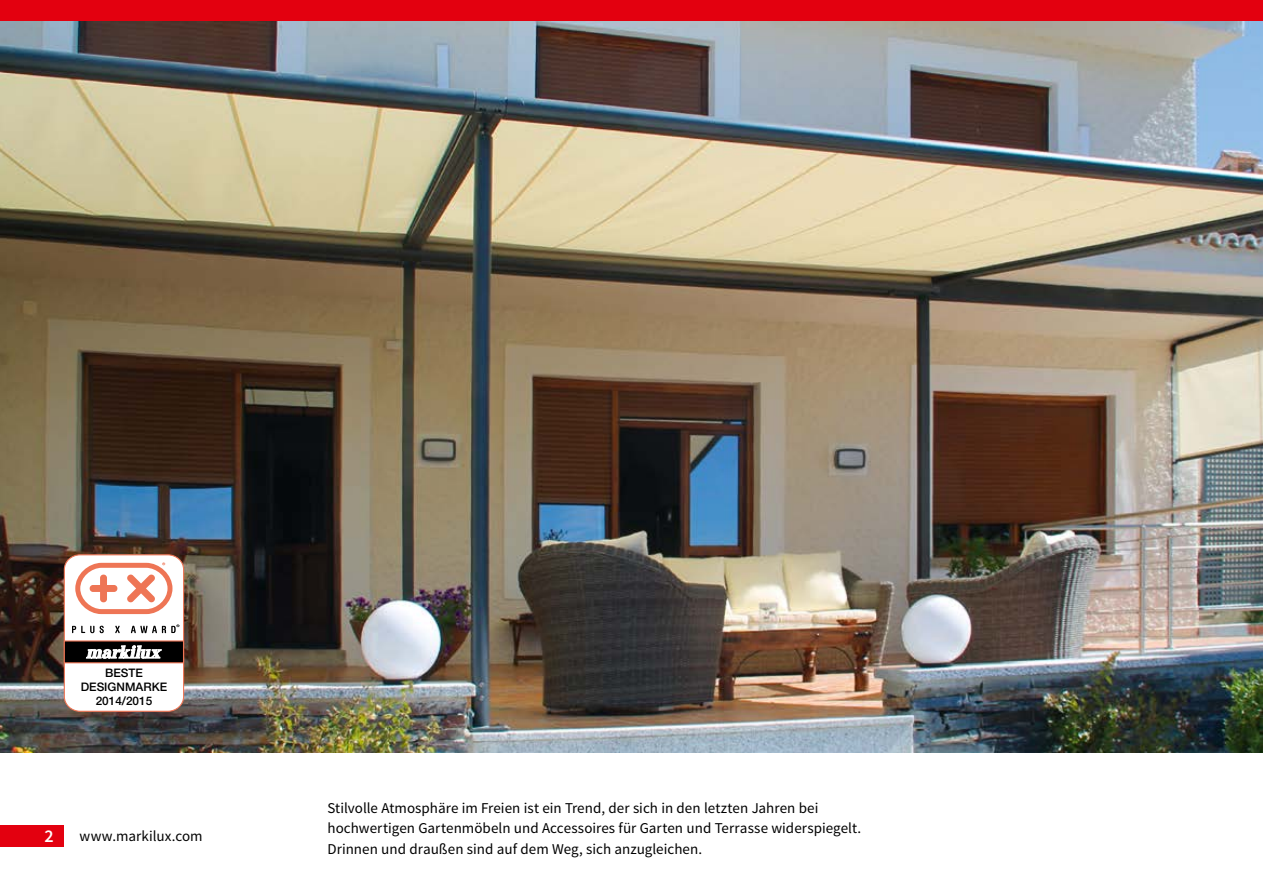
<style>
.page{position:relative;width:1263px;height:893px;background:#fff}
.page>*{position:absolute;margin:0;border:0;box-sizing:border-box;transform-origin:0 0}
.t1{font:600 18px "Source Sans Pro";color:#fff}
.t2{font:15px/20.2px "Source Sans Pro";letter-spacing:.005em;color:#000}
.t3{font:500 11.85px/14.1px "Helvetica Neue LT";color:#000;text-align:center}
</style>
<div class="page">
<div style="left:0;top:0;width:1263px;height:21px;background:#e3000f"></div>
<div style="left:0;top:825px;width:64px;height:21px;background:#e3000f"></div>
<img style="left:0;top:21px;width:1263px;height:732px">
<div style="left:64px;top:555px;width:120px;height:156px;background:#fff;border-radius:15px"></div>
<div style="left:64px;top:554px;width:120px;height:158px;border:1px solid #ee7555;border-radius:15px"></div>
<svg style="left:72px;top:626px;width:22px;height:7px"></svg>
<svg style="left:100px;top:626px;width:4px;height:7px"></svg>
<svg style="left:115px;top:626px;width:5px;height:7px"></svg>
<svg style="left:131px;top:624px;width:48px;height:9px"></svg>
<svg style="left:75px;top:562px;width:97px;height:52px"></svg>
<div style="left:64px;top:641px;width:120px;height:22px;background:#000"></div>
<div style="left:64px;top:640px;width:120px;height:23px;border:1px solid #ee7555"></div>
<svg style="left:86px;top:640px;width:76px;height:24px"></svg>
<p class="t3" style="left:81px;top:665px;width:88px">BESTE<br>DESIGNMARKE<br>2014/2015</p>
<p class="t1" style="left:44px;top:825px;width:11px">2</p>
<p class="t2" style="left:80px;top:826px;width:125px">www.markilux.com</p>
<p class="t2" style="left:327px;top:798px;width:535px">Stilvolle Atmosphäre im Freien ist ein Trend, der sich in den letzten Jahren bei hochwertigen Gartenmöbeln und Accessoires für Garten und Terrasse widerspiegelt.<br>Drinnen und draußen sind auf dem Weg, sich anzugleichen.</p>
</div>
